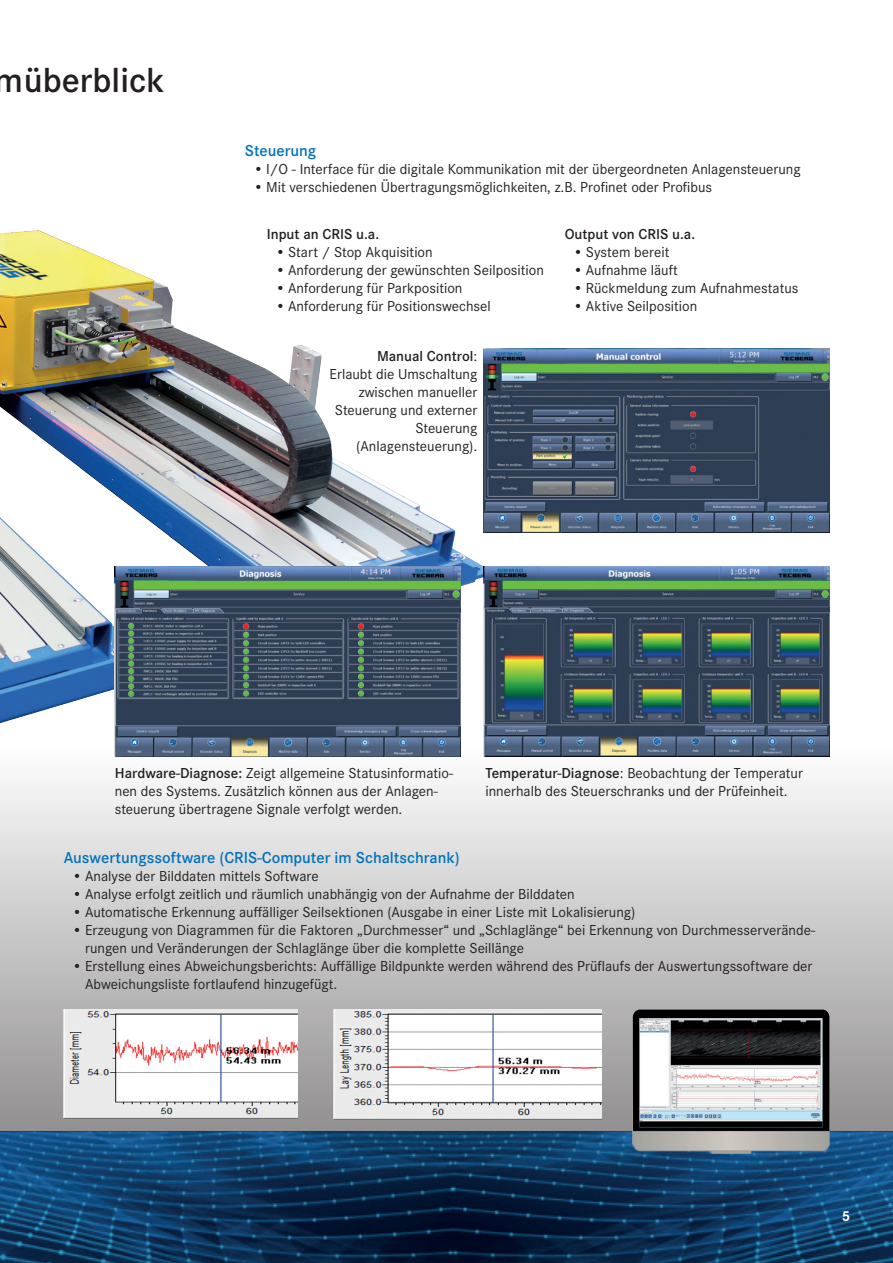
<style>
.page{position:relative;width:893px;height:1263px;background:#fff}
.page>*{position:absolute;margin:0;border:0;box-sizing:border-box;transform-origin:0 0}
.t1{font:600 36px "Corporate S";color:#231f20}
.t2{font:600 16.5px "Corporate S";color:#0072bc}
.t3{font:15px/18px "Corporate S";color:#231f20}
.t4{font:600 15px "Corporate S";color:#231f20}
.t5{font:700 15px "Corporate S";color:#fff}
.s1{font-weight:600}
</style>
<div class="page">
<img style="left:0;top:1132px;width:893px;height:131px">
<div style="left:0;top:745px;width:893px;height:387px;background:linear-gradient(to bottom,#fff,#918f8f)"></div>
<img style="left:0;top:230px;width:495px;height:545px">
<img style="left:484px;top:349px;width:345px;height:184px">
<img style="left:115px;top:567px;width:345px;height:190px">
<img style="left:484px;top:567px;width:345px;height:190px">
<img style="left:64px;top:1010px;width:234px;height:108px">
<img style="left:333px;top:1010px;width:269px;height:109px">
<img style="left:633px;top:1010px;width:196px;height:144px">
<h1 class="t1" style="left:-5px;top:54px;width:171px">müberblick</h1>
<p class="t2" style="left:245px;top:138px;width:73px">Steuerung</p>
<p class="t3" style="left:253px;top:159px;width:549px">• I/O - Interface für die digitale Kommunikation mit der übergeordneten Anlagensteuerung</p>
<p class="t3" style="left:253px;top:177px;width:460px">• Mit verschiedenen Übertragungsmöglichkeiten, z.B. Profinet oder Profibus</p>
<p class="t4" style="left:267px;top:222px;width:114px">Input an CRIS u.a.</p>
<p class="t3" style="left:275px;top:241px;width:159px">• Start / Stop Akquisition</p>
<p class="t3" style="left:275px;top:259px;width:270px">• Anforderung der gewünschten Seilposition</p>
<p class="t3" style="left:275px;top:277px;width:189px">• Anforderung für Parkposition</p>
<p class="t3" style="left:275px;top:295px;width:217px">• Anforderung für Positionswechsel</p>
<p class="t4" style="left:565px;top:222px;width:132px">Output von CRIS u.a.</p>
<p class="t3" style="left:573px;top:241px;width:98px">• System bereit</p>
<p class="t3" style="left:573px;top:259px;width:106px">• Aufnahme läuft</p>
<p class="t3" style="left:573px;top:277px;width:227px">• Rückmeldung zum Aufnahmestatus</p>
<p class="t3" style="left:573px;top:295px;width:126px">• Aktive Seilposition</p>
<p class="t3" style="left:330px;top:346px;width:149px;text-align:right"><span class="s1">Manual Control</span>:<br>Erlaubt die Umschaltung zwischen manueller<br>Steuerung und externer<br>Steuerung (Anlagensteuerung).</p>
<p class="t3" style="left:115px;top:763px;width:340px"><span class="s1">Hardware-Diagnose:</span> Zeigt allgemeine Statusinformatio&shy;nen des Systems. Zusätzlich können aus der Anlagen&shy;steuerung übertragene Signale verfolgt werden.</p>
<p class="t3" style="left:485px;top:763px;width:319px"><span class="s1">Temperatur-Diagnose</span>: Beobachtung der Temperatur innerhalb des Steuerschranks und der Prüfeinheit.</p>
<p class="t2" style="left:64px;top:845px;width:397px">Auswertungssoftware (CRIS-Computer im Schaltschrank)</p>
<p class="t3" style="left:72px;top:866px;width:248px">• Analyse der Bilddaten mittels Software</p>
<p class="t3" style="left:72px;top:884px;width:504px">• Analyse erfolgt zeitlich und räumlich unabhängig von der Aufnahme der Bilddaten</p>
<p class="t3" style="left:72px;top:902px;width:565px">• Automatische Erkennung auffälliger Seilsektionen (Ausgabe in einer Liste mit Lokalisierung)</p>
<p class="t3" style="left:85px;top:920px;width:732px;text-indent:-13px">• Erzeugung von Diagrammen für die Faktoren „Durchmesser“ und „Schlaglänge“ bei Erkennung von Durchmesserverände&shy;rungen und Veränderungen der Schlaglänge über die komplette Seillänge</p>
<p class="t3" style="left:85px;top:956px;width:729px;text-indent:-13px">• Erstellung eines Abweichungsberichts: Auffällige Bildpunkte werden während des Prüflaufs der Auswertungssoftware der<br>Abweichungsliste fortlaufend hinzugefügt.</p>
<p class="t5" style="left:842px;top:1204px;width:10px">5</p>
</div>
